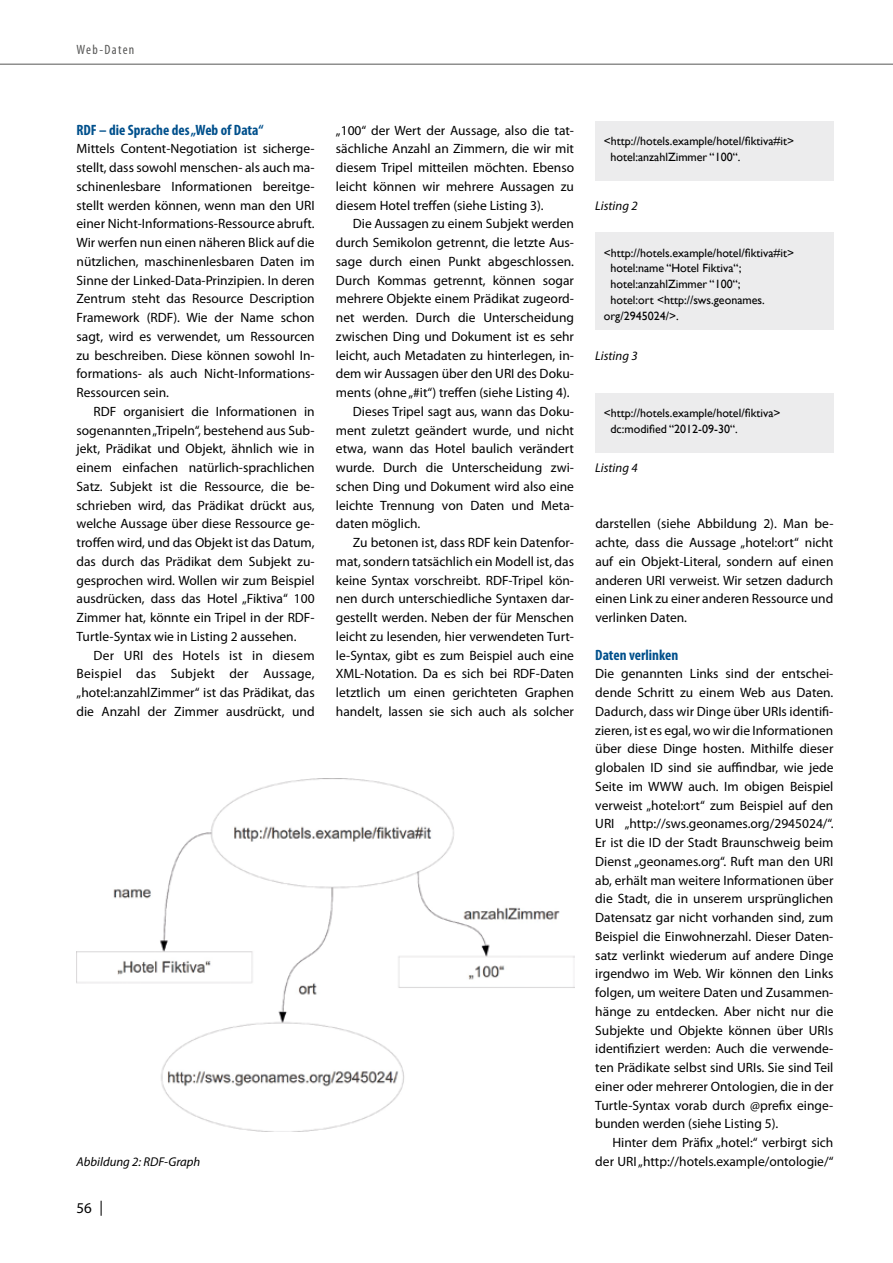
<style>
.page{position:relative;width:893px;height:1263px;background:#fff}
.page>*{position:absolute;margin:0;border:0;box-sizing:border-box;transform-origin:0 0}
.t1{font:700 condensed 15px "Myriad Pro";color:#00508c}
.t2{font:15px "Myriad Pro";color:#000}
.t3{font:13.5px/18.8px "Myriad Pro";color:#000;text-align:justify}
.t4{font:condensed 13.5px "Myriad Pro";letter-spacing:.095em;color:#575756}
.t5{font:italic 12.75px "Myriad Pro";color:#000}
.t6{font:12px/15.8px "Gill Sans";color:#000}
</style>
<div class="page">
<div style="left:595px;top:393px;width:238px;height:60px;background:#ececed"></div>
<div style="left:595px;top:232px;width:238px;height:98px;background:#ececed"></div>
<div style="left:595px;top:121px;width:238px;height:60px;background:#ececed"></div>
<img style="left:77px;top:779px;width:497px;height:353px">
<hr style="left:0;top:64px;width:893px;height:1px;background:#575756">
<p class="t4" style="left:77px;top:42px;width:59px">Web-Daten</p>
<p class="t1" style="left:77px;top:120px;width:189px">RDF – die Sprache des „Web of Data“</p>
<p class="t3" style="left:77px;top:139px;width:240px">Mittels Content-Negotiation ist sicherge&shy;stellt, dass sowohl menschen- als auch ma&shy;schinenlesbare Informationen bereitge&shy;stellt werden können, wenn man den URI einer Nicht-Informations-Ressource abruft.<br>Wir werfen nun einen näheren Blick auf die nützlichen, maschinenlesbaren Daten im Sinne der Linked-Data-Prinzipien. In deren Zentrum steht das Resource Description Framework (RDF). Wie der Name schon sagt, wird es verwendet, um Ressourcen zu beschreiben. Diese können sowohl In&shy;formations- als auch Nicht-Informations-Ressourcen sein.</p>
<p class="t3" style="left:77px;top:402px;width:240px;text-indent:17px">RDF organisiert die Informationen in sogenannten „Tripeln“, bestehend aus Sub&shy;jekt, Prädikat und Objekt, ähnlich wie in einem einfachen natürlich-sprachlichen Satz. Subjekt ist die Ressource, die be&shy;schrieben wird, das Prädikat drückt aus, welche Aussage über diese Ressource ge&shy;troffen wird, und das Objekt ist das Datum, das durch das Prädikat dem Subjekt zu&shy;gesprochen wird. Wollen wir zum Beispiel ausdrücken, dass das Hotel „Fiktiva“ 100<br>Zimmer hat, könnte ein Tripel in der RDF-Turtle-Syntax wie in Listing 2 aussehen.</p>
<p class="t3" style="left:77px;top:645px;width:240px;text-indent:17px">Der URI des Hotels ist in diesem Beispiel das Subjekt der Aussage, „hotel:anzahlZimmer“ ist das Prädikat, das die Anzahl der Zimmer ausdrückt, und</p>
<p class="t5" style="left:77px;top:1154px;width:125px">Abbildung 2: RDF-Graph</p>
<p class="t2" style="left:77px;top:1199px;width:28px">56 |</p>
<p class="t3" style="left:336px;top:120px;width:240px">„100“ der Wert der Aussage, also die tat&shy;sächliche Anzahl an Zimmern, die wir mit diesem Tripel mitteilen möchten. Ebenso leicht können wir mehrere Aussagen zu diesem Hotel treffen (siehe Listing 3).</p>
<p class="t3" style="left:353px;top:214px;width:223px">Die Aussagen zu einem Subjekt werden</p>
<p class="t3" style="left:336px;top:233px;width:240px">durch Semikolon getrennt, die letzte Aus-</p>
<p class="t3" style="left:336px;top:252px;width:240px">sage durch einen Punkt abgeschlossen.</p>
<p class="t3" style="left:336px;top:270px;width:240px">Durch Kommas getrennt, können sogar</p>
<p class="t3" style="left:336px;top:289px;width:240px">mehrere Objekte einem Prädikat zugeord-</p>
<p class="t3" style="left:336px;top:308px;width:240px">net werden. Durch die Unterscheidung</p>
<p class="t3" style="left:336px;top:327px;width:240px">zwischen Ding und Dokument ist es sehr</p>
<p class="t3" style="left:336px;top:345px;width:240px">leicht, auch Metadaten zu hinterlegen, in-</p>
<p class="t3" style="left:336px;top:364px;width:240px">dem wir Aussagen über den URI des Doku-</p>
<p class="t3" style="left:336px;top:383px;width:235px">ments (ohne „#it“) treffen (siehe Listing 4).</p>
<p class="t3" style="left:353px;top:402px;width:223px">Dieses Tripel sagt aus, wann das Doku-</p>
<p class="t3" style="left:336px;top:420px;width:240px">ment zuletzt geändert wurde, und nicht</p>
<p class="t3" style="left:336px;top:439px;width:240px">etwa, wann das Hotel baulich verändert</p>
<p class="t3" style="left:336px;top:458px;width:240px">wurde. Durch die Unterscheidung zwi-</p>
<p class="t3" style="left:336px;top:477px;width:240px">schen Ding und Dokument wird also eine</p>
<p class="t3" style="left:336px;top:495px;width:240px">leichte Trennung von Daten und Meta-</p>
<p class="t3" style="left:336px;top:514px;width:86px">daten möglich.</p>
<p class="t3" style="left:353px;top:533px;width:223px">Zu betonen ist, dass RDF kein Datenfor-</p>
<p class="t3" style="left:336px;top:552px;width:240px">mat, sondern tatsächlich ein Modell ist, das</p>
<p class="t3" style="left:336px;top:570px;width:240px">keine Syntax vorschreibt. RDF-Tripel kön-</p>
<p class="t3" style="left:336px;top:589px;width:240px">nen durch unterschiedliche Syntaxen dar-</p>
<p class="t3" style="left:336px;top:608px;width:240px">gestellt werden. Neben der für Menschen</p>
<p class="t3" style="left:336px;top:627px;width:240px">leicht zu lesenden, hier verwendeten Turt-</p>
<p class="t3" style="left:336px;top:645px;width:240px">le-Syntax, gibt es zum Beispiel auch eine</p>
<p class="t3" style="left:336px;top:664px;width:240px">XML-Notation. Da es sich bei RDF-Daten</p>
<p class="t3" style="left:336px;top:683px;width:240px">letztlich um einen gerichteten Graphen</p>
<p class="t3" style="left:336px;top:702px;width:240px">handelt, lassen sie sich auch als solcher</p>
<p class="t6" style="left:610px;top:133px;width:185px;text-indent:-7px">&lt;http://hotels.example/hotel/fiktiva#it&gt; hotel:anzahlZimmer “100“.</p>
<p class="t5" style="left:595px;top:197px;width:44px">Listing 2</p>
<p class="t6" style="left:604px;top:244px;width:192px">&lt;http://hotels.example/hotel/fiktiva#it&gt;</p>
<p class="t6" style="left:610px;top:260px;width:132px">hotel:name “Hotel Fiktiva“;</p>
<p class="t6" style="left:610px;top:276px;width:132px">hotel:anzahlZimmer “100“;</p>
<p class="t6" style="left:610px;top:292px;width:156px">hotel:ort &lt;http://sws.geonames.</p>
<p class="t6" style="left:604px;top:307px;width:76px">org/2945024/&gt;.</p>
<p class="t5" style="left:595px;top:347px;width:44px">Listing 3</p>
<p class="t6" style="left:610px;top:405px;width:171px;text-indent:-7px">&lt;http://hotels.example/hotel/fiktiva&gt; dc:modified “2012-09-30“.</p>
<p class="t5" style="left:595px;top:460px;width:44px">Listing 4</p>
<p class="t3" style="left:595px;top:514px;width:240px">darstellen (siehe Abbildung 2). Man be&shy;achte, dass die Aussage „hotel:ort“ nicht auf ein Objekt-Literal, sondern auf einen anderen URI verweist. Wir setzen dadurch einen Link zu einer anderen Ressource und verlinken Daten.</p>
<p class="t1" style="left:595px;top:645px;width:84px">Daten verlinken</p>
<p class="t3" style="left:595px;top:664px;width:240px">Die genannten Links sind der entschei&shy;dende Schritt zu einem Web aus Daten.<br>Dadurch, dass wir Dinge über URIs identifi&shy;zieren, ist es egal, wo wir die Informationen über diese Dinge hosten. Mithilfe dieser globalen ID sind sie auffindbar, wie jede Seite im WWW auch. Im obigen Beispiel verweist „hotel:ort“ zum Beispiel auf den URI „http://sws.geonames.org/2945024/“.<br>Er ist die ID der Stadt Braunschweig beim Dienst „geonames.org“. Ruft man den URI ab, erhält man weitere Informationen über die Stadt, die in unserem ursprünglichen Datensatz gar nicht vorhanden sind, zum Beispiel die Einwohnerzahl. Dieser Daten&shy;satz verlinkt wiederum auf andere Dinge irgendwo im Web. Wir können den Links folgen, um weitere Daten und Zusammen&shy;hänge zu entdecken. Aber nicht nur die Subjekte und Objekte können über URIs identifiziert werden: Auch die verwende&shy;ten Prädikate selbst sind URIs. Sie sind Teil einer oder mehrerer Ontologien, die in der Turtle-Syntax vorab durch @prefix einge&shy;bunden werden (siehe Listing 5).</p>
<p class="t3" style="left:595px;top:1133px;width:240px;text-align:right">Hinter dem Präfix „hotel:“ verbirgt sich der URI „http://hotels.example/ontologie/“</p>
</div>
